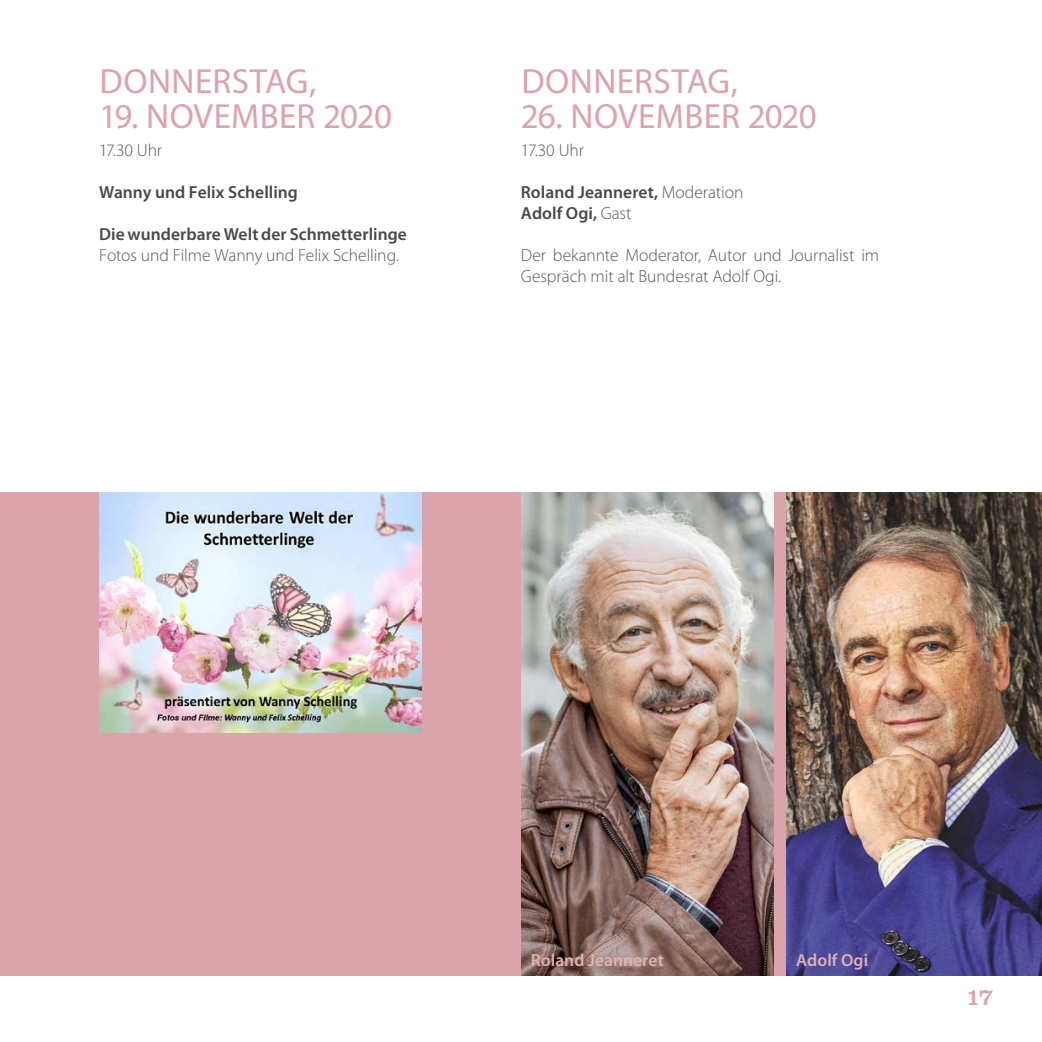
<style>
.page{position:relative;width:1042px;height:1042px;background:#fff}
.page>*{position:absolute;margin:0;border:0;box-sizing:border-box;transform-origin:0 0}
.t1{font:35px "Myriad Pro";letter-spacing:.01em;color:#dba3ab}
.t2{font:24.5px "Clarendon";color:#dba3ab}
.t3{font:300 17.5px/21px "Myriad Pro";letter-spacing:-.005em;color:#555756}
.t4{font:600 17.5px/21px "Myriad Pro";color:#474847}
.t5{font:600 17.5px "Myriad Pro";letter-spacing:.005em;color:#e0b0b7}
.s1{font-weight:300;color:#555756}
</style>
<div class="page">
<div style="left:0;top:492px;width:1042px;height:483px;background:#dba3ab"></div>
<img style="left:521px;top:492px;width:253px;height:483px">
<img style="left:99px;top:492px;width:323px;height:240px">
<img style="left:786px;top:492px;width:256px;height:483px">
<h1 class="t1" style="left:100px;top:60px;width:218px">DONNERSTAG,</h1>
<h1 class="t1" style="left:99px;top:95px;width:294px">19. NOVEMBER 2020</h1>
<p class="t3" style="left:99px;top:140px;width:64px">17.30 Uhr</p>
<p class="t4" style="left:99px;top:181px;width:200px">Wanny und Felix Schelling</p>
<p class="t4" style="left:99px;top:223px;width:309px">Die wunderbare Welt der Schmetterlinge</p>
<p class="t3" style="left:99px;top:245px;width:301px">Fotos und Filme Wanny und Felix Schelling.</p>
<h1 class="t1" style="left:521px;top:60px;width:218px">DONNERSTAG,</h1>
<h1 class="t1" style="left:521px;top:95px;width:297px">26. NOVEMBER 2020</h1>
<p class="t3" style="left:521px;top:140px;width:64px">17.30 Uhr</p>
<p class="t4" style="left:521px;top:181px;width:224px">Roland Jeanneret, <span class="s1">Moderation<br></span>Adolf Ogi, <span class="s1">Gast</span></p>
<p class="t3" style="left:521px;top:245px;width:360px">Der bekannte Moderator, Autor und Journalist im<br>Gespräch mit alt Bundesrat Adolf Ogi.</p>
<p class="t5" style="left:531px;top:948px;width:134px">Roland Jeanneret</p>
<p class="t5" style="left:796px;top:948px;width:73px">Adolf Ogi</p>
<h2 class="t2" style="left:966px;top:983px;width:29px">17</h2>
</div>
